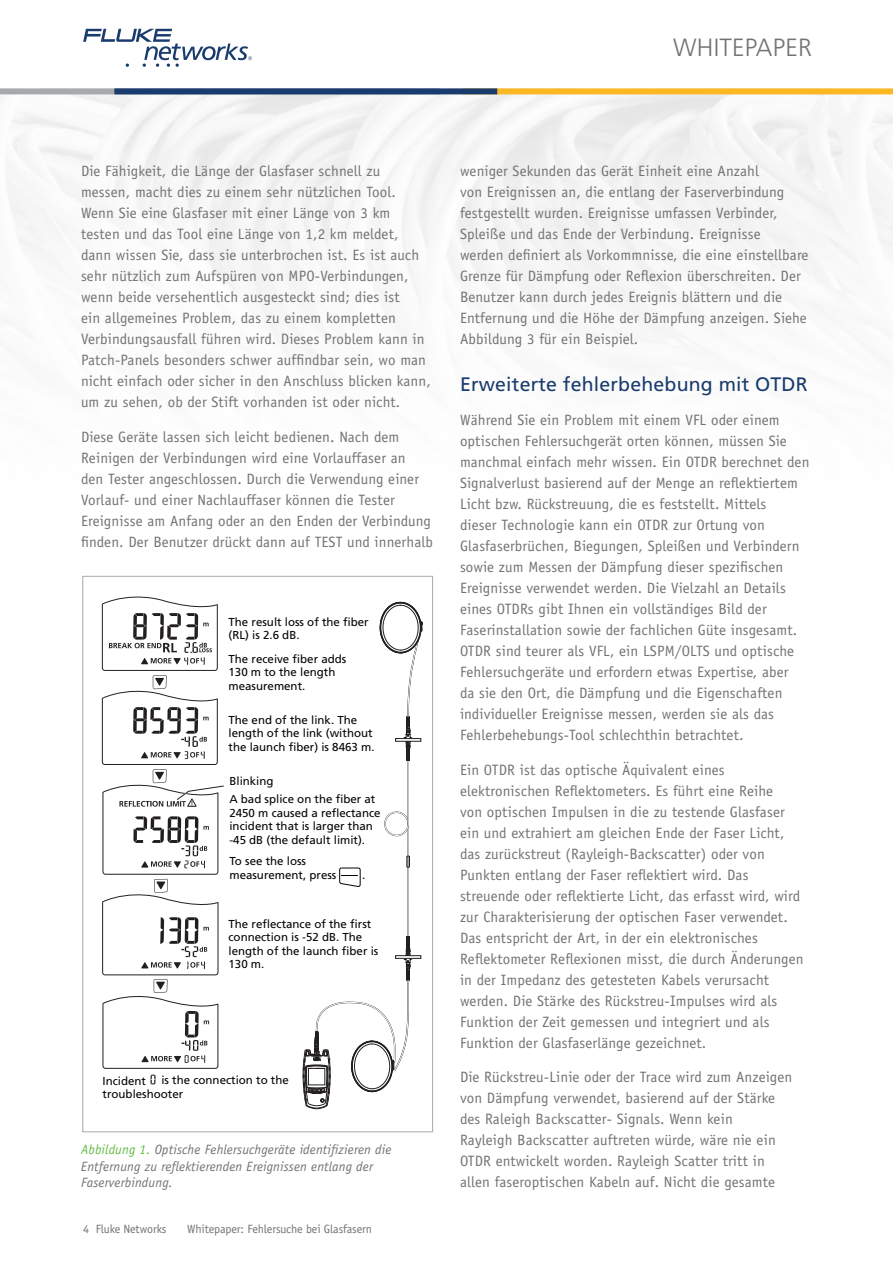
<style>
.page{position:relative;width:893px;height:1263px;background:#fff}
.page>*{position:absolute;margin:0;border:0;box-sizing:border-box;transform-origin:0 0}
.t1{font:300 24.9px "Frutiger LT Std";letter-spacing:.01em;color:#737373}
.t2{font:19.5px "Frutiger LT Std";letter-spacing:.01em;color:#193b6d}
.t3{font:15px/21px "Officina Sans";letter-spacing:.01em;color:#737373}
.t4{font:italic 13.5px/16.5px "Officina Sans";letter-spacing:.01em;color:#737373}
.t5{font:12px "Officina Sans";letter-spacing:-.01em;color:#737373}
.t6{font:11.55px/13.5px "Frutiger LT Std";color:#040503}
.s1{color:#66bc4a}
</style>
<div class="page">
<div style="left:463px;top:88px;width:430px;height:6px;background:#fcb824"></div>
<div style="left:0;top:88px;width:440px;height:6px;background:#a7a9ac"></div>
<div style="left:114px;top:88px;width:383px;height:6px;background:#193b6d"></div>
<svg style="left:83px;top:29px;width:169px;height:38px"></svg>
<hr style="left:407px;top:822px;width:2px;height:115px;background:#231f20">
<hr style="left:408px;top:822px;width:1px;height:115px;background:#fff">
<div style="left:384px;top:811px;width:25px;height:25px;border:1px solid #231f20;border-radius:50%"></div>
<div style="left:385px;top:812px;width:24px;height:24px;border:1px solid #fff;border-radius:50%"></div>
<hr style="left:407px;top:760px;width:2px;height:63px;background:#231f20">
<hr style="left:408px;top:760px;width:1px;height:63px;background:#fff">
<div style="left:395px;top:955px;width:26px;height:4px;border:1px solid #231f20"></div>
<svg style="left:406px;top:855px;width:4px;height:13px"></svg>
<svg style="left:380px;top:602px;width:43px;height:199px"></svg>
<svg style="left:303px;top:936px;width:109px;height:173px"></svg>
<svg style="left:101px;top:596px;width:123px;height:488px"></svg>
<svg style="left:339px;top:867px;width:22px;height:20px"></svg>
<h1 class="t1" style="left:673px;top:33px;width:140px">WHITEPAPER</h1>
<p class="t3" style="left:81px;top:161px;width:351px">Die Fähigkeit, die Länge der Glasfaser schnell zu messen, macht dies zu einem sehr nützlichen Tool.<br>Wenn Sie eine Glasfaser mit einer Länge von 3 km testen und das Tool eine Länge von 1,2 km meldet, dann wissen Sie, dass sie unterbrochen ist. Es ist auch sehr nützlich zum Aufspüren von MPO-Verbindungen, wenn beide versehentlich ausgesteckt sind; dies ist<br>ein allgemeines Problem, das zu einem kompletten Verbindungsausfall führen wird. Dieses Problem kann in Patch-Panels besonders schwer auffindbar sein, wo man nicht einfach oder sicher in den Anschluss blicken kann, um zu sehen, ob der Stift vorhanden ist oder nicht.</p>
<p class="t3" style="left:81px;top:426px;width:353px">Diese Geräte lassen sich leicht bedienen. Nach dem Reinigen der Verbindungen wird eine Vorlauffaser an<br>den Tester angeschlossen. Durch die Verwendung einer Vorlauf- und einer Nachlauffaser können die Tester Ereignisse am Anfang oder an den Enden der Verbindung finden. Der Benutzer drückt dann auf TEST und innerhalb</p>
<p class="t6" style="left:229px;top:615px;width:142px">The result loss of the fiber (RL) is 2.6 dB.</p>
<p class="t6" style="left:229px;top:652px;width:119px">The receive fiber adds<br>130 m to the length measurement.</p>
<p class="t6" style="left:229px;top:713px;width:147px">The end of the link. The length of the link (without the launch fiber) is 8463 m.</p>
<p class="t6" style="left:229px;top:774px;width:46px">Blinking</p>
<p class="t6" style="left:229px;top:793px;width:153px">A bad splice on the fiber at<br>2450 m caused a reflectance incident that is larger than -45 dB (the default limit).</p>
<p class="t6" style="left:229px;top:855px;width:108px">To see the loss measurement, press</p>
<p class="t6" style="left:362px;top:868px;width:5px">.</p>
<p class="t6" style="left:229px;top:917px;width:151px">The reflectance of the first connection is -52 dB. The length of the launch fiber is<br>130 m.</p>
<p class="t6" style="left:103px;top:1073px;width:188px;text-indent:59px">is the connection to the troubleshooter</p>
<p class="t6" style="left:103px;top:1074px;width:45px">Incident</p>
<p class="t4" style="left:81px;top:1141px;width:312px"><span class="s1">Abbildung 1.</span> Optische Fehlersuchgeräte identifizieren die<br>Entfernung zu reflektierenden Ereignissen entlang der<br>Faserverbindung.</p>
<p class="t5" style="left:83px;top:1222px;width:85px">4 Fluke Networks</p>
<p class="t5" style="left:187px;top:1222px;width:186px">Whitepaper: Fehlersuche bei Glasfasern</p>
<p class="t3" style="left:460px;top:161px;width:350px">weniger Sekunden das Gerät Einheit eine Anzahl<br>von Ereignissen an, die entlang der Faserverbindung festgestellt wurden. Ereignisse umfassen Verbinder, Spleiße und das Ende der Verbindung. Ereignisse<br>werden definiert als Vorkommnisse, die eine einstellbare Grenze für Dämpfung oder Reflexion überschreiten. Der Benutzer kann durch jedes Ereignis blättern und die Entfernung und die Höhe der Dämpfung anzeigen. Siehe Abbildung 3 für ein Beispiel.</p>
<h2 class="t2" style="left:460px;top:373px;width:349px">Erweiterte fehlerbehebung mit OTDR</h2>
<p class="t3" style="left:460px;top:410px;width:351px">Während Sie ein Problem mit einem VFL oder einem optischen Fehlersuchgerät orten können, müssen Sie manchmal einfach mehr wissen. Ein OTDR berechnet den Signalverlust basierend auf der Menge an reflektiertem Licht bzw. Rückstreuung, die es feststellt. Mittels<br>dieser Technologie kann ein OTDR zur Ortung von Glasfaserbrüchen, Biegungen, Spleißen und Verbindern sowie zum Messen der Dämpfung dieser spezifischen Ereignisse verwendet werden. Die Vielzahl an Details eines OTDRs gibt Ihnen ein vollständiges Bild der Faserinstallation sowie der fachlichen Güte insgesamt.<br>OTDR sind teurer als VFL, ein LSPM/OLTS und optische Fehlersuchgeräte und erfordern etwas Expertise, aber<br>da sie den Ort, die Dämpfung und die Eigenschaften individueller Ereignisse messen, werden sie als das Fehlerbehebungs-Tool schlechthin betrachtet.</p>
<p class="t3" style="left:460px;top:759px;width:345px">Ein OTDR ist das optische Äquivalent eines elektronischen Reflektometers. Es führt eine Reihe<br>von optischen Impulsen in die zu testende Glasfaser ein und extrahiert am gleichen Ende der Faser Licht, das zurückstreut (Rayleigh-Backscatter) oder von Punkten entlang der Faser reflektiert wird. Das streuende oder reflektierte Licht, das erfasst wird, wird zur Charakterisierung der optischen Faser verwendet.<br>Das entspricht der Art, in der ein elektronisches Reflektometer Reflexionen misst, die durch Änderungen in der Impedanz des getesteten Kabels verursacht werden. Die Stärke des Rückstreu-Impulses wird als Funktion der Zeit gemessen und integriert und als Funktion der Glasfaserlänge gezeichnet.</p>
<p class="t3" style="left:460px;top:1067px;width:334px">Die Rückstreu-Linie oder der Trace wird zum Anzeigen von Dämpfung verwendet, basierend auf der Stärke des Raleigh Backscatter- Signals. Wenn kein<br>Rayleigh Backscatter auftreten würde, wäre nie ein OTDR entwickelt worden. Rayleigh Scatter tritt in allen faseroptischen Kabeln auf. Nicht die gesamte</p>
</div>
